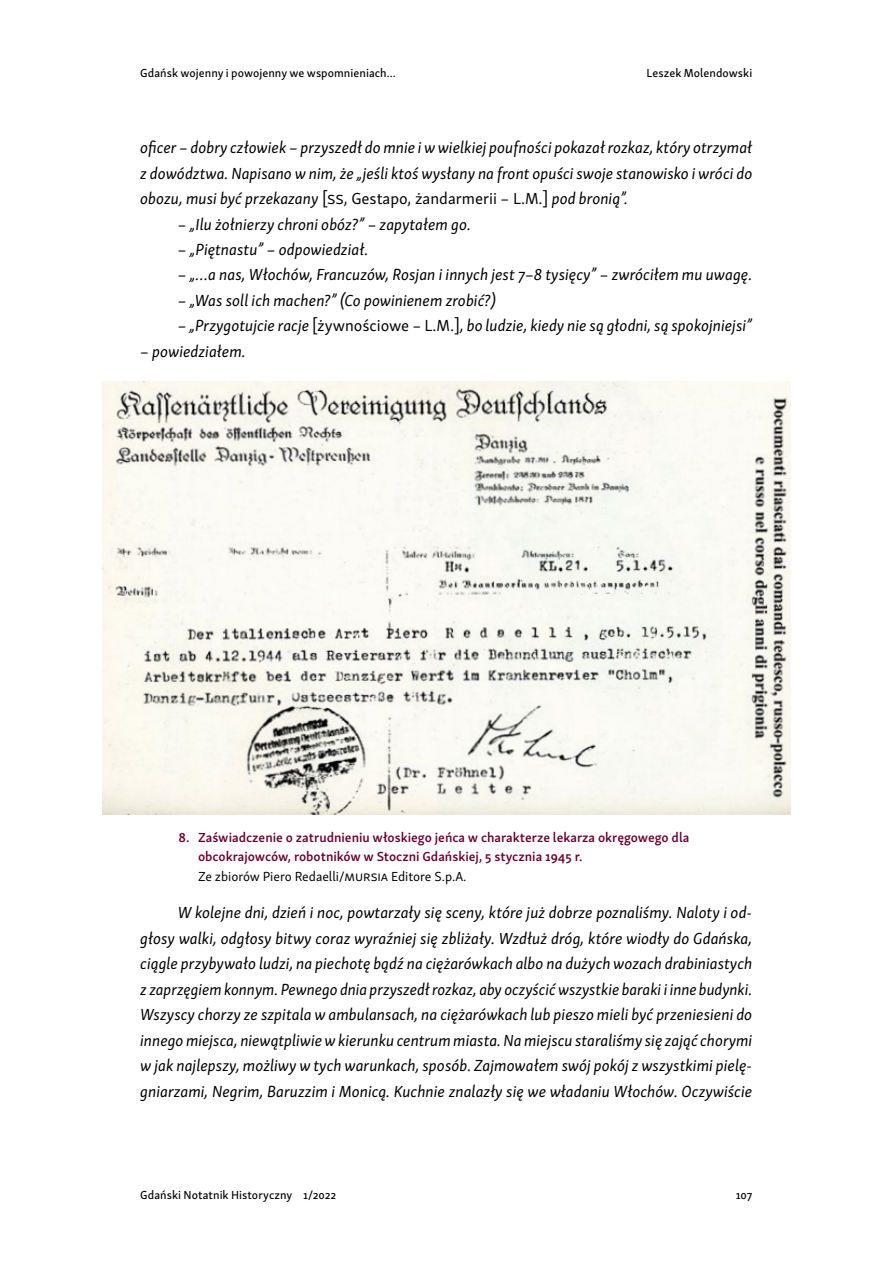
<style>
.page{position:relative;width:893px;height:1263px;background:#fff}
.page>*{position:absolute;margin:0;border:0;box-sizing:border-box;transform-origin:0 0}
.t1{font:italic 16.5px/25.5px "Skolar Sans Latn";color:#000;text-align:justify}
.t2{font:600 13.5px/19.5px "Skolar Sans Latn";color:#6a002d}
.t3{font:13.5px "Skolar Sans Latn";color:#000}
.t4{font:12px "Skolar Sans Latn Me";letter-spacing:.005em;color:#000}
.s1{font-style:normal}
</style>
<div class="page">
<img style="left:102px;top:381px;width:689px;height:433px">
<p class="t4" style="left:140px;top:63px;width:257px">Gdańsk wojenny i powojenny we wspomnieniach...</p>
<p class="t4" style="left:647px;top:63px;width:107px">Leszek Molendowski</p>
<p class="t1" style="left:140px;top:133px;width:614px">oficer – dobry człowiek – przyszedł do mnie i w wielkiej poufności pokazał rozkaz, który otrzymał z dowództwa. Napisano w nim, że „jeśli ktoś wysłany na front opuści swoje stanowisko i wróci do obozu, musi być przekazany <span class="s1">[SS, Gestapo, żandarmerii – L.M.]</span> pod bronią”.</p>
<p class="t1" style="left:178px;top:210px;width:295px">– „Ilu żołnierzy chroni obóz?” – zapytałem go.</p>
<p class="t1" style="left:178px;top:235px;width:192px">– „Piętnastu” – odpowiedział.</p>
<p class="t1" style="left:178px;top:261px;width:576px">– „…a nas, Włochów, Francuzów, Rosjan i innych jest 7–8 tysięcy” – zwróciłem mu uwagę.</p>
<p class="t1" style="left:178px;top:286px;width:320px">– „Was soll ich machen?” (Co powinienem zrobić?)</p>
<p class="t1" style="left:178px;top:312px;width:576px">– „Przygotujcie racje <span class="s1">[żywnościowe – L.M.]</span>, bo ludzie, kiedy nie są głodni, są spokojniejsi”</p>
<p class="t1" style="left:140px;top:337px;width:107px">– powiedziałem.</p>
<p class="t2" style="left:198px;top:826px;width:493px;text-indent:-19px">8. Zaświadczenie o zatrudnieniu włoskiego jeńca w charakterze lekarza okręgowego dla obcokrajowców, robotników w Stoczni Gdańskiej, 5 stycznia 1945 r.</p>
<p class="t3" style="left:198px;top:866px;width:270px">Ze zbiorów Piero Redaelli/MURSIA Editore S.p.A.</p>
<p class="t1" style="left:140px;top:898px;width:614px;text-indent:38px">W kolejne dni, dzień i noc, powtarzały się sceny, które już dobrze poznaliśmy. Naloty i od&shy;głosy walki, odgłosy bitwy coraz wyraźniej się zbliżały. Wzdłuż dróg, które wiodły do Gdańska, ciągle przybywało ludzi, na piechotę bądź na ciężarówkach albo na dużych wozach drabiniastych z zaprzęgiem konnym. Pewnego dnia przyszedł rozkaz, aby oczyścić wszystkie baraki i inne budynki.<br>Wszyscy chorzy ze szpitala w ambulansach, na ciężarówkach lub pieszo mieli być przeniesieni do innego miejsca, niewątpliwie w kierunku centrum miasta. Na miejscu staraliśmy się zająć chorymi w jak najlepszy, możliwy w tych warunkach, sposób. Zajmowałem swój pokój z wszystkimi pielę&shy;gniarzami, Negrim, Baruzzim i Monicą. Kuchnie znalazły się we władaniu Włochów. Oczywiście</p>
<p class="t4" style="left:140px;top:1185px;width:198px">Gdański Notatnik Historyczny 1/2022</p>
<p class="t4" style="left:736px;top:1185px;width:18px">107</p>
</div>
